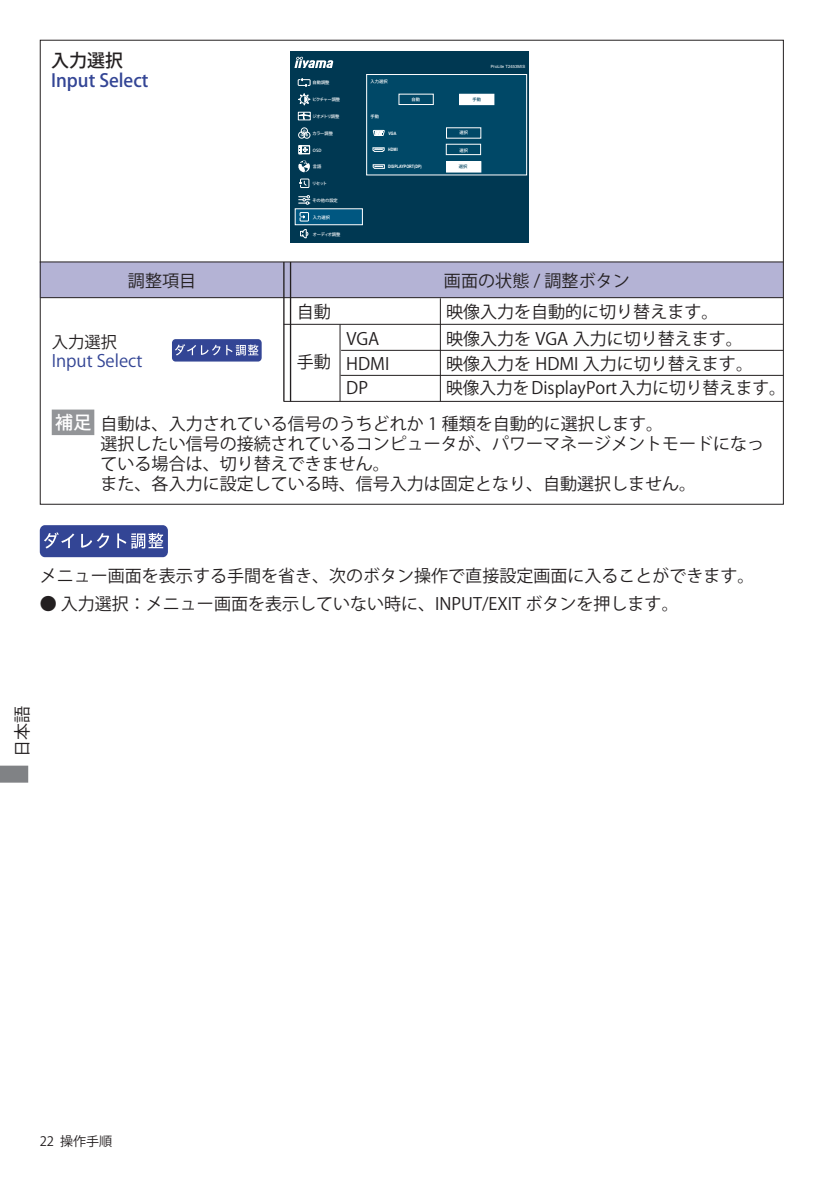
<style>
.page{position:relative;width:840px;height:1191px;background:#fff}
.page>*{position:absolute;margin:0;border:0;box-sizing:border-box;transform-origin:0 0}
.t1{font:500 18px "Koz Go Pro";color:#334595}
.t2{font:500 18px "Koz Go Pro";color:#231f20}
.t3{font:500 18px "Koz Go Pro";color:#fff}
.t4{font:17px/19.8px "Koz Go Pro";color:#231f20}
.t5{font:17px "Koz Go Pro";color:#334595}
.t6{font:16.2px "Koz Go Pro";color:#231f20}
.t7{font:13px "Koz Go Pro";color:#231f20}
.t8{font:700 4.6px "Arial";color:#fff;scale:.8 1}
.t9{font:500 4.2px "Koz Go Pro";letter-spacing:-.01em;color:#fff}
.t10{font:4.2px "Arial";color:#fff}
.t11{font:500 4.2px "Koz Go Pro";letter-spacing:-.11em;color:#fff}
.t12{font:500 4.2px "Koz Go Pro";letter-spacing:-.055em;color:#fff}
.t13{font:500 4.2px "Koz Go Pro";color:#064763}
</style>
<div class="page">
<svg style="left:0;top:765px;width:28px;height:17px"></svg>
<div style="left:40px;top:262px;width:742px;height:36px;background:#b4b3d5;border:2px solid #b4b3d5"></div>
<hr style="left:40px;top:297px;width:742px;height:1px;background:#231f20">
<hr style="left:40px;top:261px;width:742px;height:1px;background:#231f20">
<hr style="left:283px;top:262px;width:1px;height:139px;background:#231f20">
<hr style="left:290px;top:262px;width:1px;height:139px;background:#231f20">
<div style="left:172px;top:340px;width:89px;height:21px;background:#334595;border-radius:3px"></div>
<div style="left:172px;top:339px;width:89px;height:22px;border:1px solid #334595;border-radius:3px"></div>
<svg style="left:175px;top:344px;width:45px;height:11px"></svg>
<svg style="left:226px;top:344px;width:32px;height:12px"></svg>
<hr style="left:341px;top:350px;width:441px;height:1px;background:#231f20">
<hr style="left:283px;top:324px;width:499px;height:1px;background:#231f20">
<hr style="left:340px;top:375px;width:442px;height:1px;background:#231f20">
<div style="left:52px;top:409px;width:42px;height:26px;background:#939598;border:2px solid #939598"></div>
<hr style="left:283px;top:401px;width:499px;height:1px;background:#231f20">
<div style="left:41px;top:526px;width:126px;height:30px;background:#334595;border-radius:4px"></div>
<div style="left:40px;top:525px;width:128px;height:32px;border:2px solid #334595;border-radius:4px"></div>
<svg style="left:44px;top:532px;width:30px;height:16px"></svg>
<svg style="left:81px;top:533px;width:28px;height:15px"></svg>
<svg style="left:117px;top:533px;width:46px;height:16px"></svg>
<hr style="left:439px;top:298px;width:1px;height:103px;background:#231f20">
<div style="left:291px;top:52px;width:237px;height:191px;background:#003852"></div>
<div style="left:295px;top:209px;width:67px;height:16px;background:#005781"></div>
<div style="left:366px;top:74px;width:160px;height:101px;background:#004867"></div>
<div style="left:366px;top:74px;width:160px;height:101px;border:1px solid #fff"></div>
<svg style="left:294px;top:57px;width:39px;height:11px"></svg>
<svg style="left:297px;top:78px;width:13px;height:9px"></svg>
<svg style="left:298px;top:94px;width:12px;height:11px"></svg>
<svg style="left:298px;top:112px;width:12px;height:8px"></svg>
<div style="left:298px;top:132px;width:7px;height:6px;border:1px solid #fff;border-radius:50%"></div>
<div style="left:303px;top:132px;width:7px;height:6px;border:1px solid #fff;border-radius:50%"></div>
<svg style="left:300px;top:128px;width:8px;height:8px"></svg>
<svg style="left:298px;top:161px;width:12px;height:11px"></svg>
<div style="left:300px;top:179px;width:9px;height:9px;border:1px solid #fff"></div>
<svg style="left:299px;top:180px;width:8px;height:6px"></svg>
<div style="left:299px;top:212px;width:9px;height:9px;border:1px solid #fff"></div>
<svg style="left:300px;top:215px;width:5px;height:3px"></svg>
<svg style="left:300px;top:229px;width:8px;height:9px"></svg>
<div style="left:446px;top:162px;width:34px;height:10px;background:#fff"></div>
<div style="left:446px;top:161px;width:35px;height:11px;border:1px solid #fff"></div>
<div style="left:459px;top:94px;width:34px;height:11px;background:#fff"></div>
<div style="left:398px;top:94px;width:35px;height:11px;border:1px solid #fff"></div>
<div style="left:445px;top:144px;width:35px;height:11px;border:1px solid #fff"></div>
<svg style="left:372px;top:147px;width:12px;height:5px"></svg>
<svg style="left:372px;top:164px;width:12px;height:5px"></svg>
<svg style="left:372px;top:130px;width:12px;height:6px"></svg>
<div style="left:301px;top:146px;width:8px;height:8px;border:1px solid #fff"></div>
<div style="left:298px;top:145px;width:12px;height:9px;border:1px solid #fff"></div>
<svg style="left:299px;top:146px;width:8px;height:8px"></svg>
<svg style="left:298px;top:195px;width:12px;height:10px"></svg>
<hr style="left:339px;top:324px;width:1px;height:77px;background:#231f20">
<p class="t2" style="left:51px;top:49px;width:74px">入力選択</p>
<p class="t1" style="left:51px;top:69px;width:99px">Input Select</p>
<p class="t9" style="left:312px;top:79px;width:18px">自動調整</p>
<p class="t11" style="left:312px;top:97px;width:29px">ピクチャー調整</p>
<p class="t11" style="left:312px;top:114px;width:28px">ジオメトリ調整</p>
<p class="t9" style="left:312px;top:131px;width:22px">カラー調整</p>
<p class="t9" style="left:313px;top:164px;width:10px">言語</p>
<p class="t9" style="left:312px;top:181px;width:16px">リセット</p>
<p class="t9" style="left:312px;top:197px;width:27px">その他の設定</p>
<p class="t9" style="left:313px;top:214px;width:19px">入力選択</p>
<p class="t12" style="left:312px;top:231px;width:29px">オーディオ調整</p>
<p class="t9" style="left:313px;top:147px;width:10px">OSD</p>
<p class="t9" style="left:370px;top:79px;width:19px">入力選択</p>
<p class="t9" style="left:370px;top:114px;width:10px">手動</p>
<p class="t9" style="left:411px;top:96px;width:10px">自動</p>
<p class="t13" style="left:472px;top:97px;width:10px">手動</p>
<p class="t8" style="left:388px;top:130px;width:11px">VGA</p>
<p class="t8" style="left:388px;top:147px;width:13px">HDMI</p>
<p class="t8" style="left:388px;top:163px;width:43px">DISPLAYPORT(DP)</p>
<p class="t9" style="left:459px;top:130px;width:10px">選択</p>
<p class="t9" style="left:459px;top:147px;width:10px">選択</p>
<p class="t13" style="left:458px;top:164px;width:10px">選択</p>
<p class="t10" style="left:490px;top:64px;width:36px">ProLite T2453MIS</p>
<p class="t4" style="left:128px;top:271px;width:70px">調整項目</p>
<p class="t4" style="left:443px;top:271px;width:187px">画面の状態 / 調整ボタン</p>
<p class="t6" style="left:52px;top:331px;width:67px">入力選択</p>
<p class="t5" style="left:52px;top:350px;width:92px">Input Select</p>
<p class="t4" style="left:296px;top:302px;width:35px">自動</p>
<p class="t4" style="left:446px;top:303px;width:273px">映像入力を自動的に切り替えます。</p>
<p class="t4" style="left:346px;top:329px;width:34px">VGA</p>
<p class="t4" style="left:446px;top:329px;width:298px">映像入力を VGA 入力に切り替えます。</p>
<p class="t4" style="left:296px;top:352px;width:35px">手動</p>
<p class="t4" style="left:346px;top:354px;width:45px">HDMI</p>
<p class="t4" style="left:446px;top:354px;width:308px">映像入力を HDMI 入力に切り替えます。</p>
<p class="t4" style="left:346px;top:378px;width:23px">DP</p>
<p class="t4" style="left:446px;top:378px;width:341px">映像入力をDisplayPort入力に切り替えます。</p>
<p class="t3" style="left:55px;top:411px;width:38px">補足</p>
<p class="t4" style="left:100px;top:414px;width:664px">自動は、入力されている信号のうちどれか 1 種類を自動的に選択します。<br>選択したい信号の接続されているコンピュータが、パワーマネージメントモードになっている場合は、切り替えできません。<br>また、各入力に設定している時、信号入力は固定となり、自動選択しません。</p>
<p class="t4" style="left:40px;top:566px;width:715px">メニュー画面を表示する手間を省き、次のボタン操作で直接設定画面に入ることができます。</p>
<p class="t4" style="left:40px;top:595px;width:640px">● 入力選択：メニュー画面を表示していない時に、INPUT/EXIT ボタンを押します。</p>
<p class="t4" style="left:13px;top:757px;width:52px;rotate:-90deg">日本語</p>
<p class="t7" style="left:40px;top:1132px;width:74px">22 操作手順</p>
</div>
